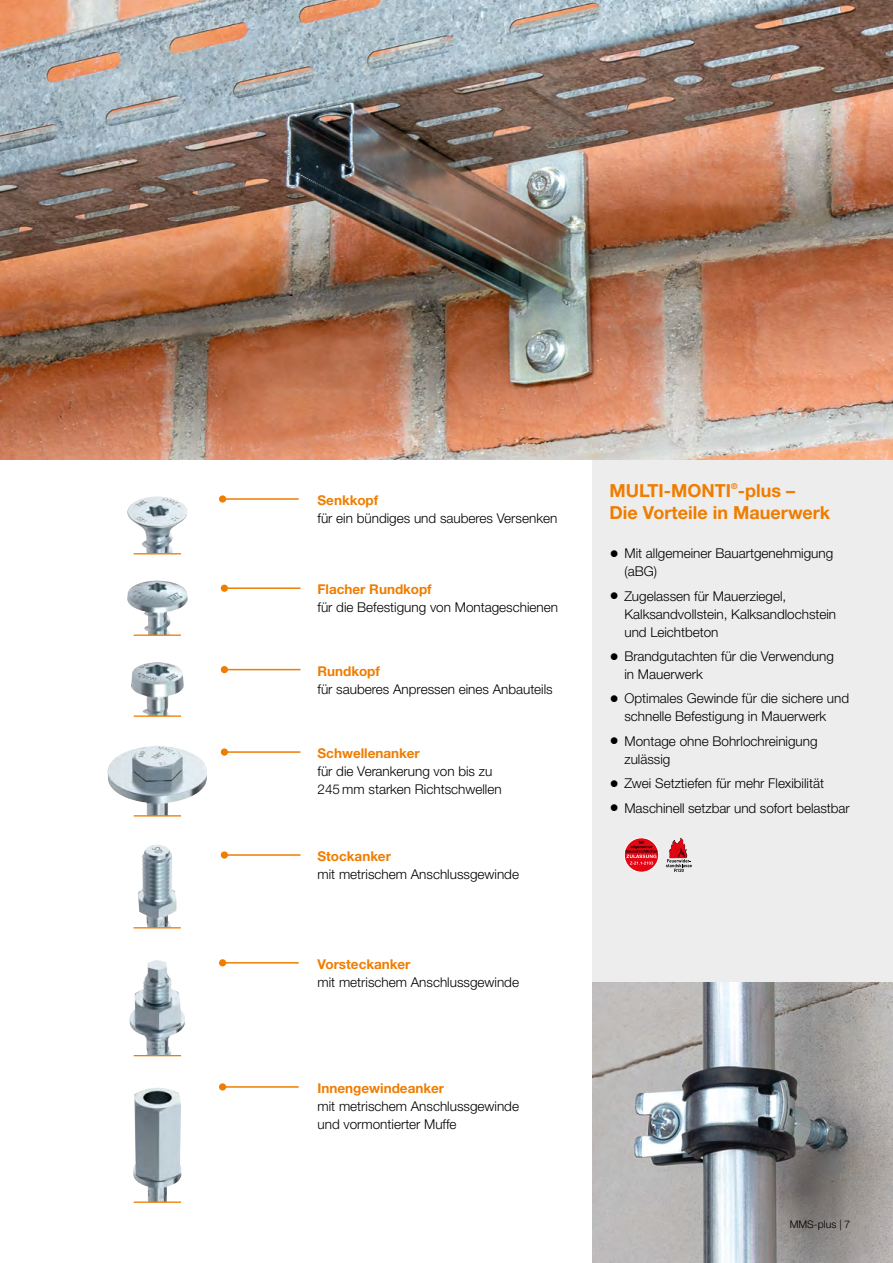
<style>
.page{position:relative;width:893px;height:1263px;background:#fff}
.page>*{position:absolute;margin:0;border:0;box-sizing:border-box;transform-origin:0 0}
.HECO_A4_Subline12_bo{font:700 18px/21.6px "Helvetica Neue LTW1 G";color:#ef7d00}
.Illu_Beschreibung_li{font:300 13.5px/18px "Helvetica Neue LTW1 G";color:#000}
.t1{font:300 10.5px "Helvetica Neue LTW1 G";color:#000}
.s1{font-weight:700;color:#ef7d00}
</style>
<div class="page">
<div style="left:592px;top:399px;width:301px;height:864px;background:#ededed"></div>
<img style="left:0;top:0;width:893px;height:460px">
<img style="left:127px;top:496px;width:61px;height:58px">
<hr style="left:134px;top:553px;width:47px;height:1px;background:#ef7d00">
<img style="left:127px;top:581px;width:61px;height:54px">
<hr style="left:134px;top:634px;width:47px;height:2px;background:#ef7d00">
<img style="left:131px;top:662px;width:53px;height:54px">
<hr style="left:134px;top:715px;width:47px;height:2px;background:#ef7d00">
<img style="left:138px;top:845px;width:39px;height:82px">
<hr style="left:134px;top:927px;width:47px;height:1px;background:#ef7d00">
<img style="left:130px;top:960px;width:55px;height:96px">
<hr style="left:134px;top:1055px;width:47px;height:1px;background:#ef7d00">
<img style="left:133px;top:1088px;width:48px;height:114px">
<hr style="left:134px;top:1201px;width:47px;height:2px;background:#ef7d00">
<img style="left:108px;top:746px;width:99px;height:70px">
<hr style="left:134px;top:815px;width:47px;height:1px;background:#ef7d00">
<img style="left:592px;top:983px;width:301px;height:280px">
<hr style="left:223px;top:498px;width:76px;height:2px;background:#ef7d00">
<div style="left:219px;top:495px;width:7px;height:8px;background:#ef7d00;border-radius:50%"></div>
<hr style="left:224px;top:587px;width:76px;height:2px;background:#ef7d00">
<div style="left:221px;top:585px;width:7px;height:7px;background:#ef7d00;border-radius:50%"></div>
<hr style="left:224px;top:669px;width:76px;height:1px;background:#ef7d00">
<div style="left:221px;top:666px;width:7px;height:7px;background:#ef7d00;border-radius:50%"></div>
<hr style="left:224px;top:751px;width:76px;height:2px;background:#ef7d00">
<div style="left:221px;top:748px;width:7px;height:8px;background:#ef7d00;border-radius:50%"></div>
<hr style="left:224px;top:854px;width:76px;height:2px;background:#ef7d00">
<div style="left:221px;top:851px;width:7px;height:8px;background:#ef7d00;border-radius:50%"></div>
<hr style="left:223px;top:962px;width:76px;height:1px;background:#ef7d00">
<div style="left:219px;top:959px;width:7px;height:7px;background:#ef7d00;border-radius:50%"></div>
<hr style="left:223px;top:1086px;width:76px;height:2px;background:#ef7d00">
<div style="left:219px;top:1083px;width:7px;height:7px;background:#ef7d00;border-radius:50%"></div>
<svg style="left:624px;top:838px;width:35px;height:34px"></svg>
<div style="left:624px;top:838px;width:35px;height:34px;border:1px solid #fff;border-radius:50%"></div>
<svg style="left:626px;top:841px;width:31px;height:24px"></svg>
<svg style="left:666px;top:838px;width:26px;height:34px"></svg>
<p class="Illu_Beschreibung_li" style="left:317px;top:491px;width:241px"><span class="s1">Senkkopf<br></span>für ein bündiges und sauberes Versenken</p>
<p class="Illu_Beschreibung_li" style="left:317px;top:580px;width:242px"><span class="s1">Flacher Rundkopf<br></span>für die Befestigung von Montageschienen</p>
<p class="Illu_Beschreibung_li" style="left:317px;top:662px;width:237px"><span class="s1">Rundkopf<br></span>für sauberes Anpressen eines Anbauteils</p>
<p class="Illu_Beschreibung_li" style="left:317px;top:744px;width:186px"><span class="s1">Schwellenanker<br></span>für die Verankerung von bis zu<br>245 mm starken Richtschwellen</p>
<p class="Illu_Beschreibung_li" style="left:317px;top:847px;width:203px"><span class="s1">Stockanker<br></span>mit metrischem Anschlussgewinde</p>
<p class="Illu_Beschreibung_li" style="left:317px;top:955px;width:203px"><span class="s1">Vorsteckanker<br></span>mit metrischem Anschlussgewinde</p>
<p class="Illu_Beschreibung_li" style="left:317px;top:1079px;width:203px"><span class="s1">Innengewindeanker<br></span>mit metrischem Anschlussgewinde und vormontierter Muffe</p>
<p class="HECO_A4_Subline12_bo" style="left:610px;top:480px;width:222px">MULTI-MONTI<sup>®</sup>-plus –<br>Die Vorteile in Mauerwerk</p>
<p class="Illu_Beschreibung_li" style="left:624px;top:544px;width:210px">Mit allgemeiner Bauartgenehmigung (aBG)</p>
<p class="Illu_Beschreibung_li" style="left:624px;top:587px;width:213px">Zugelassen für Mauerziegel,<br>Kalksandvollstein, Kalksandlochstein und Leichtbeton</p>
<p class="Illu_Beschreibung_li" style="left:624px;top:647px;width:211px">Brandgutachten für die Verwendung in Mauerwerk</p>
<p class="Illu_Beschreibung_li" style="left:624px;top:689px;width:226px">Optimales Gewinde für die sichere und schnelle Befestigung in Mauerwerk</p>
<p class="Illu_Beschreibung_li" style="left:624px;top:732px;width:195px">Montage ohne Bohrlochreinigung zulässig</p>
<p class="Illu_Beschreibung_li" style="left:624px;top:774px;width:201px">Zwei Setztiefen für mehr Flexibilität</p>
<p class="Illu_Beschreibung_li" style="left:624px;top:799px;width:227px">Maschinell setzbar und sofort belastbar</p>
<p class="t1" style="left:790px;top:1218px;width:62px">MMS-plus | 7</p>
</div>
